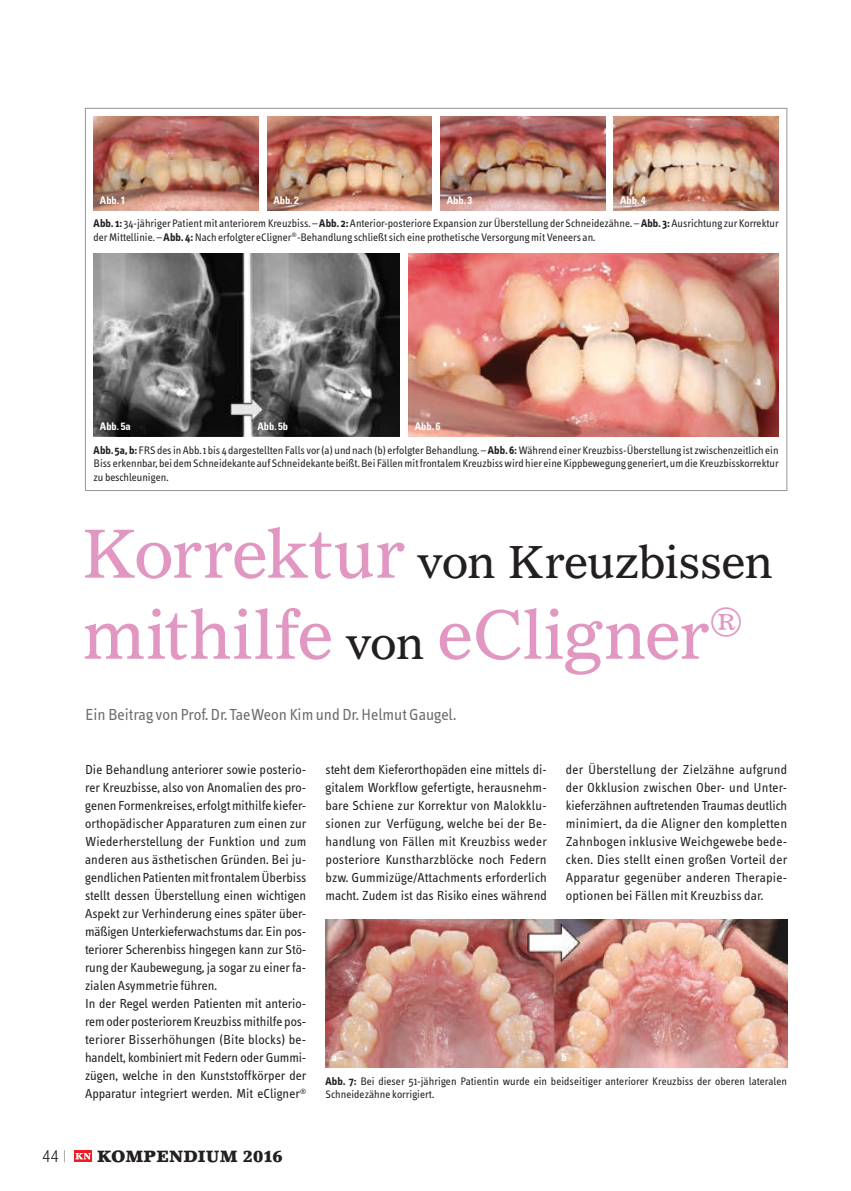
<style>
.page{position:relative;width:851px;height:1191px;background:#fff}
.page>*{position:absolute;margin:0;border:0;box-sizing:border-box;transform-origin:0 0}
.t1{font:67.5px "Gazette LH";letter-spacing:-.005em;color:#e197c1}
.t2{font:45px "Gazette LH";letter-spacing:-.015em;color:#231f20}
.t3{font:16.5px "Info Text";color:#6c6d70}
.t4{font:300 condensed 16.5px "Helvetica Neue";color:#231f20}
.t5{font:900 16.2px "Lino Letter";color:#231f20}
.t6{font:13.5px/18px "Info Text";color:#231f20;text-align:justify}
.t7{font:11.25px/13.5px "Info Text";color:#231f20}
.t8{font:700 condensed 10.5px "Univers";color:#fff}
.s1{font-weight:700}
.s2{font-size:67.5px;color:#e197c1}
.s3{font-size:45px;color:#231f20}
.s4{font-weight:200;font-stretch:normal}
</style>
<div class="page">
<svg style="left:74px;top:1150px;width:18px;height:11px"></svg>
<svg style="left:75px;top:1153px;width:16px;height:6px"></svg>
<img style="left:325px;top:919px;width:462px;height:149px">
<img style="left:94px;top:117px;width:164px;height:93px">
<img style="left:267px;top:117px;width:165px;height:93px">
<img style="left:440px;top:117px;width:165px;height:93px">
<img style="left:613px;top:117px;width:165px;height:93px">
<img style="left:94px;top:253px;width:306px;height:183px">
<img style="left:408px;top:253px;width:370px;height:183px">
<p class="t8" style="left:100px;top:193px;width:27px">Abb. 1</p>
<p class="t8" style="left:273px;top:193px;width:27px">Abb. 2</p>
<p class="t8" style="left:446px;top:193px;width:27px">Abb. 3</p>
<p class="t8" style="left:620px;top:193px;width:27px">Abb. 4</p>
<p class="t7" style="left:94px;top:217px;width:686px"><span class="s1">Abb. 1:</span> 34-jähriger Patient mit anteriorem Kreuzbiss. – <span class="s1">Abb. 2:</span> Anterior-posteriore Expansion zur Überstellung der Schneidezähne. – <span class="s1">Abb. 3:</span> Ausrichtung zur Korrektur der Mittellinie. – <span class="s1">Abb. 4:</span> Nach erfolgter eCligner<sup>®</sup>-Behandlung schließt sich eine prothetische Versorgung mit Veneers an.</p>
<p class="t8" style="left:100px;top:420px;width:32px">Abb. 5a</p>
<p class="t8" style="left:257px;top:420px;width:32px">Abb. 5b</p>
<p class="t8" style="left:415px;top:420px;width:27px">Abb. 6</p>
<p class="t7" style="left:94px;top:443px;width:686px;text-align:justify"><span class="s1">Abb. 5a, b:</span> FRS des in Abb. 1 bis 4 dargestellten Falls vor (a) und nach (b) erfolgter Behandlung. – <span class="s1">Abb. 6:</span> Während einer Kreuzbiss-Überstellung ist zwischenzeitlich ein Biss erkennbar, bei dem Schneidekante auf Schneidekante beißt. Bei Fällen mit frontalem Kreuzbiss wird hier eine Kippbewegung generiert, um die Kreuzbisskorrektur zu beschleunigen.</p>
<h2 class="t2" style="left:83px;top:533px;width:691px"><span class="s2">Korrektur</span> von Kreuzbissen</h2>
<h1 class="t1" style="left:83px;top:592px;width:660px">mithilfe <span class="s3">von</span> eCligner<sup>®</sup></h1>
<p class="t3" style="left:85px;top:705px;width:372px">Ein Beitrag von Prof. Dr. TaeWeon Kim und Dr. Helmut Gaugel.</p>
<p class="t6" style="left:85px;top:761px;width:223px;text-align:left">Die Behandlung anteriorer sowie posterio&shy;rer Kreuzbisse, also von Anomalien des pro&shy;genen Formenkreises, erfolgt mithilfe kiefer&shy;orthopädischer Apparaturen zum einen zur Wiederherstellung der Funktion und zum anderen aus ästhetischen Gründen. Bei ju&shy;gendlichen Patienten mit frontalem Überbiss stellt dessen Überstellung einen wichtigen Aspekt zur Verhinderung eines später über&shy;mäßigen Unterkieferwachstums dar. Ein pos&shy;teriorer Scherenbiss hingegen kann zur Stö&shy;rung der Kaubewegung, ja sogar zu einer fa&shy;zialen Asymmetrie führen.<br>In der Regel werden Patienten mit anterio&shy;rem oder posteriorem Kreuzbiss mithilfe pos&shy;teriorer Bisserhöhungen (Bite blocks) be&shy;handelt, kombiniert mit Federn oder Gummi&shy;zügen, welche in den Kunststoffkörper der Apparatur integriert werden. Mit eCligner<sup>®</sup></p>
<p class="t6" style="left:325px;top:761px;width:223px">steht dem Kieferorthopäden eine mittels di&shy;gitalem Workflow gefertigte, herausnehm&shy;bare Schiene zur Korrektur von Malokklu&shy;sionen zur Verfügung, welche bei der Be&shy;handlung von Fällen mit Kreuzbiss weder posteriore Kunstharzblöcke noch Federn bzw. Gummizüge/Attachments erforderlich macht. Zudem ist das Risiko eines während</p>
<p class="t6" style="left:566px;top:761px;width:223px">der Überstellung der Zielzähne aufgrund der Okklusion zwischen Ober- und Unter&shy;kieferzähnen auftretenden Traumas deutlich minimiert, da die Aligner den kompletten Zahnbogen inklusive Weichgewebe bede&shy;cken. Dies stellt einen großen Vorteil der Apparatur gegenüber anderen Therapie&shy;optionen bei Fällen mit Kreuzbiss dar.</p>
<p class="t8" style="left:332px;top:1051px;width:7px">a</p>
<p class="t8" style="left:561px;top:1051px;width:7px">b</p>
<p class="t7" style="left:325px;top:1074px;width:463px"><span class="s1">Abb. 7:</span> Bei dieser 51-jährigen Patientin wurde ein beidseitiger anteriorer Kreuzbiss der oberen lateralen<br>Schneidezähne korrigiert.</p>
<p class="t4" style="left:43px;top:1146px;width:25px">44 <span class="s4">|</span></p>
<p class="t5" style="left:97px;top:1146px;width:187px">KOMPENDIUM 2016</p>
</div>
